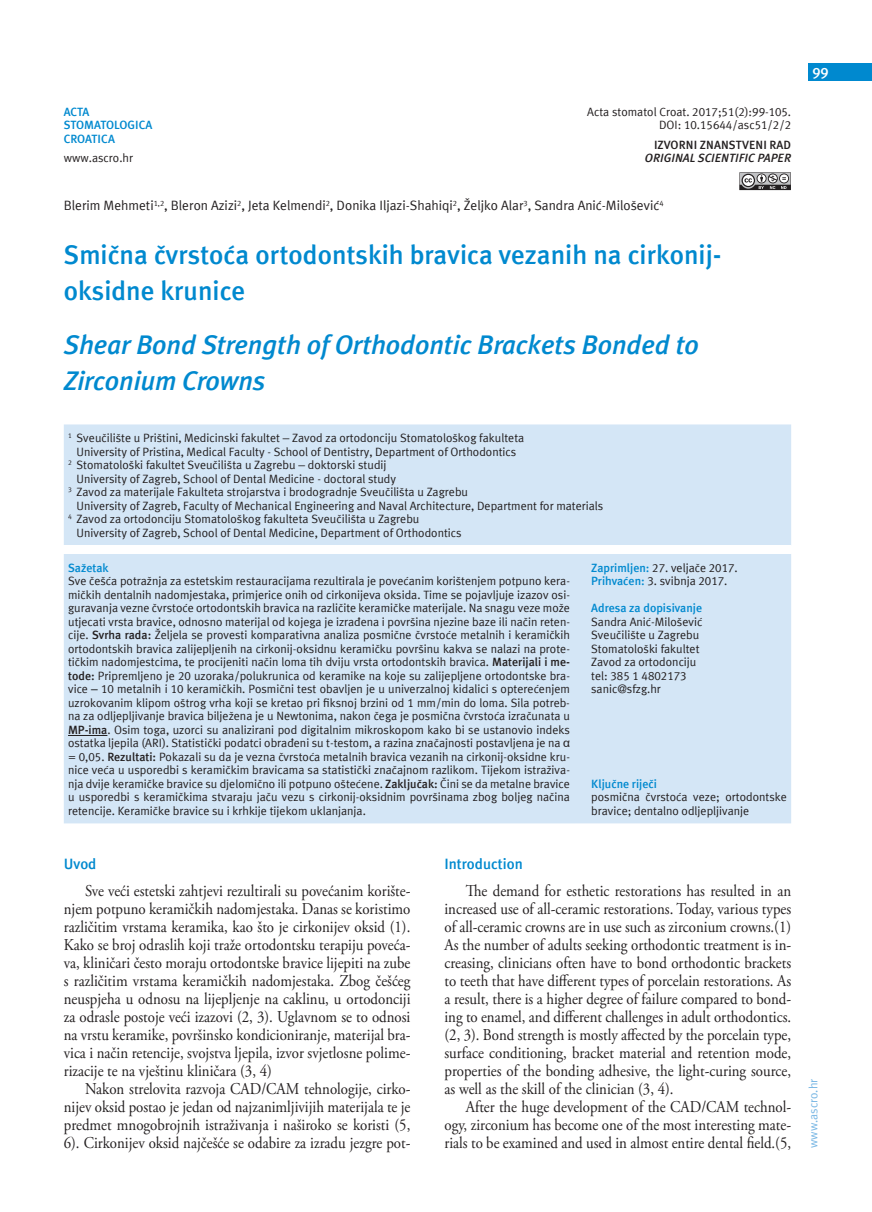
<style>
.page{position:relative;width:872px;height:1212px;background:#fff}
.page>*{position:absolute;margin:0;border:0;box-sizing:border-box;transform-origin:0 0}
.t1{font:700 27px/36px "Meta ASC";color:#0089cf}
.t2{font:italic 700 27px/36px "Meta ASC";letter-spacing:-.005em;color:#0089cf}
.t3{font:16.5px/18px "Adobe Garamond Pro";color:#231f20;text-align:justify;scale:.9 1}
.t4{font:700 15px "Meta ASC";color:#0089cf}
.t5{font:700 15px "Meta ASC";color:#fff}
.t6{font:13.5px "Meta ASC";color:#231f20}
.t7{font:12px/13.5px "Meta ASC";color:#231f20}
.t8{font:700 12px/13.5px "Meta ASC";color:#0089cf}
.t9{font:italic 700 12px "Meta ASC";letter-spacing:.005em;color:#231f20}
.t10{font:700 12px "Meta ASC";letter-spacing:.005em;color:#231f20}
.t11{font:12px "Meta ASC";color:#77b6e4}
.s1{font-weight:700}
.s2{color:#000}
.s3{font-family:"Arial"}
.s4{font-weight:700;color:#0089cf}
</style>
<div class="page">
<div style="left:808px;top:64px;width:64px;height:17px;background:#0089cf"></div>
<div style="left:64px;top:424px;width:727px;height:399px;background:#d4e6f6"></div>
<div style="left:64px;top:545px;width:727px;height:9px;background:#fff"></div>
<hr style="left:68px;top:735px;width:39px;height:1px;background:#231f20">
<svg style="left:739px;top:172px;width:52px;height:18px"></svg>
<p class="t7" style="left:587px;top:105px;width:205px;text-align:right">Acta stomatol Croat. 2017;51(2):99-105.<br>DOI: 10.15644/asc51/2/2</p>
<p class="t10" style="left:654px;top:138px;width:139px">IZVORNI ZNANSTVENI RAD</p>
<p class="t9" style="left:645px;top:151px;width:148px">ORIGINAL SCIENTIFIC PAPER</p>
<p class="t6" style="left:64px;top:198px;width:601px">Blerim Mehmeti<sup>1,2</sup>, Bleron Azizi<sup>2</sup>, Jeta Kelmendi<sup>2</sup>, Donika Iljazi-Shahiqi<sup>2</sup>, Željko Alar<sup>3</sup>, Sandra Anić-Milošević<sup>4</sup></p>
<h1 class="t1" style="left:64px;top:237px;width:659px">Smična čvrstoća ortodontskih bravica vezanih na cirkonij&shy;oksidne krunice</h1>
<h1 class="t2" style="left:64px;top:327px;width:636px">Shear Bond Strength of Orthodontic Brackets Bonded to<br>Zirconium Crowns</h1>
<p class="t8" style="left:64px;top:105px;width:90px">ACTA<br>STOMATOLOGICA<br>CROATICA</p>
<p class="t7" style="left:64px;top:151px;width:71px">www.ascro.hr</p>
<p class="t7" style="left:68px;top:431px;width:458px"><sup>1</sup> Sveučilište u Prištini, Medicinski fakultet – Zavod za ortodonciju Stomatološkog fakulteta</p>
<p class="t7" style="left:77px;top:445px;width:441px">University of Pristina, Medical Faculty - School of Dentistry, Department of Orthodontics</p>
<p class="t7" style="left:68px;top:458px;width:320px"><sup>2</sup> Stomatološki fakultet Sveučilišta u Zagrebu – doktorski studij</p>
<p class="t7" style="left:77px;top:472px;width:321px">University of Zagreb, School of Dental Medicine - doctoral study</p>
<p class="t7" style="left:68px;top:485px;width:401px"><sup>3</sup> Zavod za materijale Fakulteta strojarstva i brodogradnje Sveučilišta u Zagrebu</p>
<p class="t7" style="left:77px;top:499px;width:528px">University of Zagreb, Faculty of Mechanical Engineering and Naval Architecture, Department for materials</p>
<p class="t7" style="left:68px;top:512px;width:353px"><sup>4</sup> Zavod za ortodonciju Stomatološkog fakulteta Sveučilišta u Zagrebu</p>
<p class="t7" style="left:77px;top:526px;width:386px">University of Zagreb, School of Dental Medicine, Department of Orthodontics</p>
<p class="t8" style="left:68px;top:561px;width:42px">Sažetak</p>
<p class="t7" style="left:68px;top:574px;width:503px;text-align:justify">Sve češća potražnja za estetskim restauracijama rezultirala je povećanim korištenjem potpuno kera&shy;mičkih dentalnih nadomjestaka, primjerice onih od cirkonijeva oksida. Time se pojavljuje izazov osi&shy;guravanja vezne čvrstoće ortodontskih bravica na različite keramičke materijale. Na snagu veze može utjecati vrsta bravice, odnosno materijal od kojega je izrađena i površina njezine baze ili način reten&shy;cije. <span class="s1">Svrha rada:</span> Željela se provesti komparativna analiza posmične čvrstoće metalnih i keramičkih ortodontskih bravica zalijepljenih na cirkonij-oksidnu keramičku površinu kakva se nalazi na prote&shy;tičkim nadomjestcima, te procijeniti način loma tih dviju vrsta ortodontskih bravica. <span class="s1">Materijali i me&shy;tode:</span> Pripremljeno je 20 uzoraka/polukrunica od keramike na koje su zalijepljene ortodontske bra&shy;vice <span class="s2">–</span> 10 metalnih i 10 keramičkih. Posmični test obavljen je u univerzalnoj kidalici s opterećenjem uzrokovanim klipom oštrog vrha koji se kretao pri fiksnoj brzini od 1 mm/min do loma. Sila potreb&shy;na za odljepljivanje bravica bilježena je u Newtonima, nakon čega je posmična čvrstoća izračunata u <span class="s1">MP-ima</span>. Osim toga, uzorci su analizirani pod digitalnim mikroskopom kako bi se ustanovio indeks ostatka ljepila (ARI). Statistički podatci obrađeni su t-testom, a razina značajnosti postavljena je na <span class="s3">α </span>= 0,05. <span class="s1">Rezultati:</span> Pokazali su da je vezna čvrstoća metalnih bravica vezanih na cirkonij-oksidne kru&shy;nice veća u usporedbi s keramičkim bravicama sa statistički značajnom razlikom. Tijekom istraživa&shy;nja dvije keramičke bravice su djelomično ili potpuno oštećene. <span class="s1">Zaključak:</span> Čini se da metalne bravice u usporedbi s keramičkima stvaraju jaču vezu s cirkonij-oksidnim površinama zbog boljeg načina retencije. Keramičke bravice su i krhkije tijekom uklanjanja.</p>
<p class="t7" style="left:591px;top:561px;width:148px"><span class="s4">Zaprimljen:</span> 27. veljače 2017.<br><span class="s4">Prihvaćen:</span> 3. svibnja 2017.</p>
<p class="t8" style="left:591px;top:601px;width:112px">Adresa za dopisivanje</p>
<p class="t7" style="left:591px;top:615px;width:113px">Sandra Anić-Milošević<br>Sveučilište u Zagrebu<br>Stomatološki fakultet<br>Zavod za ortodonciju tel: 385 1 4802173 sanic@sfzg.hr</p>
<p class="t8" style="left:591px;top:777px;width:67px">Ključne riječi</p>
<p class="t7" style="left:591px;top:790px;width:197px">posmična čvrstoća veze; ortodontske bravice; dentalno odljepljivanje</p>
<p class="t4" style="left:64px;top:855px;width:34px">Uvod</p>
<p class="t3" style="left:64px;top:882px;width:387px;text-indent:21px">Sve veći estetski zahtjevi rezultirali su povećanim korište&shy;njem potpuno keramičkih nadomjestaka. Danas se koristimo različitim vrstama keramika, kao što je cirkonijev oksid (1).<br>Kako se broj odraslih koji traže ortodontsku terapiju poveća&shy;va, kliničari često moraju ortodontske bravice lijepiti na zube s različitim vrstama keramičkih nadomjestaka. Zbog češćeg neuspjeha u odnosu na lijepljenje na caklinu, u ortodonciji za odrasle postoje veći izazovi (2, 3). Uglavnom se to odnosi na vrstu keramike, površinsko kondicioniranje, materijal bra&shy;vica i način retencije, svojstva ljepila, izvor svjetlosne polime&shy;rizacije te na vještinu kliničara (3, 4)</p>
<p class="t3" style="left:64px;top:1080px;width:387px;text-indent:21px">Nakon strelovita razvoja CAD/CAM tehnologije, cirko&shy;nijev oksid postao je jedan od najzanimljivijih materijala te je predmet mnogobrojnih istraživanja i naširoko se koristi (5, 6). Cirkonijev oksid najčešće se odabire za izradu jezgre pot-</p>
<p class="t4" style="left:444px;top:855px;width:80px">Introduction</p>
<p class="t3" style="left:444px;top:882px;width:387px;text-indent:21px">The demand for esthetic restorations has resulted in an increased use of all-ceramic restorations. Today, various types of all-ceramic crowns are in use such as zirconium crowns.(1)<br>As the number of adults seeking orthodontic treatment is in&shy;creasing, clinicians often have to bond orthodontic brackets to teeth that have different types of porcelain restorations. As a result, there is a higher degree of failure compared to bond&shy;ing to enamel, and different challenges in adult orthodontics. (2, 3). Bond strength is mostly affected by the porcelain type, surface conditioning, bracket material and retention mode, properties of the bonding adhesive, the light-curing source, as well as the skill of the clinician (3, 4).</p>
<h2 class="t3" style="left:444px;top:1098px;width:387px;text-indent:21px">After the huge development of the CAD/CAM technol&shy;ogy, zirconium has become one of the most interesting mate&shy;rials to be examined and used in almost entire dental field.(5,</h2>
<p class="t5" style="left:812px;top:64px;width:18px">99</p>
<p class="t11" style="left:806px;top:1148px;width:71px;rotate:-90deg">www.ascro.hr</p>
</div>
